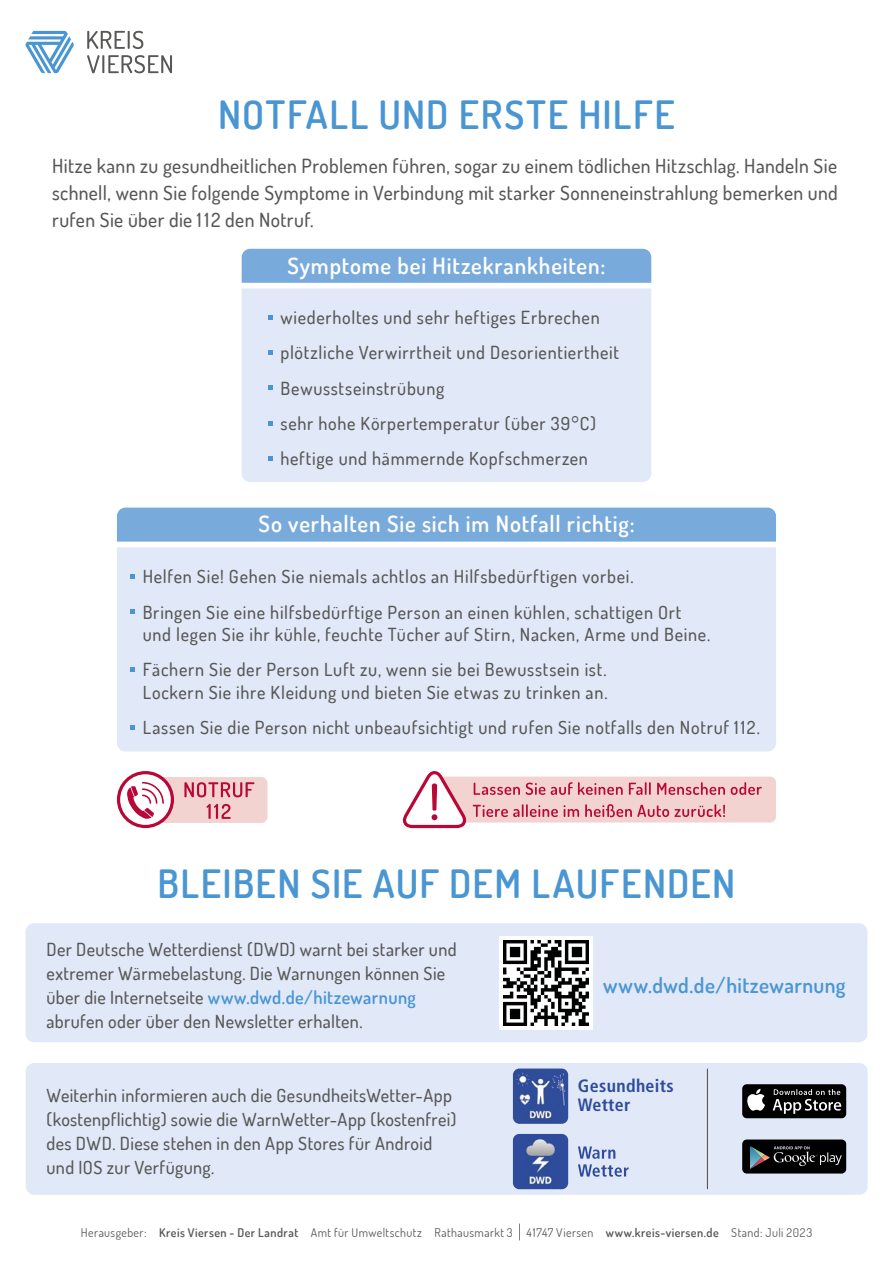
<style>
.page{position:relative;width:893px;height:1263px;background:#fff}
.page>*{position:absolute;margin:0;border:0;box-sizing:border-box;transform-origin:0 0}
.t1{font:600 39px "Dosis";letter-spacing:.03em;color:#4a96d2}
.t2{font:600 22.5px "Dosis";letter-spacing:.04em;color:#fff}
.t3{font:600 21px "Dosis";letter-spacing:.02em;color:#4a96d2}
.t4{font:500 19.5px/27px "Dosis";letter-spacing:.015em;color:#575756;text-align:justify}
.t5{font:500 18px/35.2px "Dosis";letter-spacing:.035em;color:#575756}
.t6{font:700 condensed 17.85px/18.3px "Frutiger LT Std";letter-spacing:.02em;color:#2e4c9b}
.t7{font:12px "Dosis";letter-spacing:.035em;color:#575756}
.s1{font-weight:600;color:#4a96d2}
.s2{font-weight:600}
</style>
<div class="page">
<div style="left:26px;top:923px;width:841px;height:119px;background:#e1e9f8;border-radius:9px"></div>
<div style="left:499px;top:936px;width:94px;height:93px;background:#fff"></div>
<img style="left:503px;top:940px;width:85px;height:85px">
<div style="left:26px;top:1063px;width:842px;height:132px;background:#e1e9f8;border-radius:9px"></div>
<img style="left:513px;top:1068px;width:55px;height:56px">
<img style="left:513px;top:1134px;width:55px;height:55px">
<svg style="left:578px;top:1146px;width:51px;height:31px"></svg>
<hr style="left:707px;top:1068px;width:1px;height:121px;background:#575756">
<div style="left:742px;top:1084px;width:104px;height:34px;background:#000;border-radius:5px"></div>
<svg style="left:747px;top:1089px;width:18px;height:22px"></svg>
<svg style="left:773px;top:1089px;width:68px;height:25px"></svg>
<div style="left:742px;top:1139px;width:104px;height:34px;background:#000;border-radius:5px"></div>
<svg style="left:750px;top:1146px;width:92px;height:23px"></svg>
<div style="left:242px;top:289px;width:409px;height:193px;background:#e1e9f8"></div>
<div style="left:242px;top:249px;width:409px;height:34px;background:#79aadc"></div>
<svg style="left:268px;top:315px;width:5px;height:4px"></svg>
<svg style="left:268px;top:350px;width:5px;height:5px"></svg>
<svg style="left:268px;top:386px;width:5px;height:4px"></svg>
<svg style="left:268px;top:421px;width:5px;height:4px"></svg>
<svg style="left:268px;top:456px;width:5px;height:4px"></svg>
<div style="left:117px;top:547px;width:659px;height:204px;background:#e1e9f8"></div>
<div style="left:117px;top:508px;width:659px;height:34px;background:#79aadc"></div>
<svg style="left:131px;top:574px;width:4px;height:5px"></svg>
<svg style="left:131px;top:610px;width:4px;height:4px"></svg>
<svg style="left:131px;top:667px;width:4px;height:5px"></svg>
<svg style="left:131px;top:725px;width:4px;height:4px"></svg>
<svg style="left:402px;top:771px;width:374px;height:57px"></svg>
<svg style="left:117px;top:771px;width:150px;height:57px"></svg>
<svg style="left:519px;top:1223px;width:1px;height:17px"></svg>
<svg style="left:26px;top:31px;width:48px;height:42px"></svg>
<svg style="left:87px;top:55px;width:85px;height:18px"></svg>
<svg style="left:87px;top:31px;width:56px;height:18px"></svg>
<h1 class="t1" style="left:218px;top:90px;width:458px">NOTFALL UND ERSTE HILFE</h1>
<p class="t4" style="left:52px;top:152px;width:787px">Hitze kann zu gesundheitlichen Problemen führen, sogar zu einem tödlichen Hitzschlag. Handeln Sie schnell, wenn Sie folgende Symptome in Verbindung mit starker Sonneneinstrahlung bemerken und rufen Sie über die 1 12 den Notruf.</p>
<p class="t2" style="left:287px;top:251px;width:319px">Symptome bei Hitzekrankheiten:</p>
<p class="t5" style="left:280px;top:299px;width:340px">wiederholtes und sehr heftiges Erbrechen plötzliche Verwirrtheit und Desorientiertheit Bewusstseinstrübung<br>sehr hohe Körpertemperatur (über 39°C) heftige und hämmernde Kopfschmerzen</p>
<p class="t2" style="left:258px;top:510px;width:378px">So verhalten Sie sich im Notfall richtig:</p>
<p class="t5" style="left:143px;top:559px;width:540px">Helfen Sie! Gehen Sie niemals achtlos an Hilfsbedürftigen vorbei.<br>Bringen Sie eine hilfsbedürftige Person an einen kühlen, schattigen Ort</p>
<p class="t5" style="left:143px;top:616px;width:569px">und legen Sie ihr kühle, feuchte Tücher auf Stirn, Nacken, Arme und Beine.<br>Fächern Sie der Person Luft zu, wenn sie bei Bewusstsein ist.</p>
<p class="t5" style="left:143px;top:674px;width:619px">Lockern Sie ihre Kleidung und bieten Sie etwas zu trinken an.<br>Lassen Sie die Person nicht unbeaufsichtigt und rufen Sie notfalls den Notruf 112.</p>
<h1 class="t1" style="left:158px;top:858px;width:579px">BLEIBEN SIE AUF DEM LAUFENDEN</h1>
<p class="t5" style="left:47px;top:937px;width:412px;line-height:24px">Der Deutsche Wetterdienst (DWD) warnt bei starker und extremer Wärmebelastung. Die Warnungen können Sie über die Internetseite <span class="s1">www.dwd.de/hitzewarnung </span>abrufen oder über den Newsletter erhalten.</p>
<p class="t5" style="left:47px;top:1083px;width:411px;line-height:24px">Weiterhin informieren auch die GesundheitsWetter-App (kostenpflichtig) sowie die WarnWetter-App (kostenfrei) des DWD. Diese stehen in den App Stores für Android und IOS zur Verfügung.</p>
<p class="t3" style="left:603px;top:972px;width:244px">www.dwd.de/hitzewarnung</p>
<p class="t6" style="left:578px;top:1077px;width:97px">Gesundheits<br>Wetter</p>
<p class="t7" style="left:81px;top:1225px;width:733px">Herausgeber: <span class="s2">Kreis Viersen - Der Landrat</span> Amt für Umweltschutz Rathausmarkt 3 41747 Viersen <span class="s2">www.kreis-viersen.de</span> Stand: Juli 2023</p>
</div>
